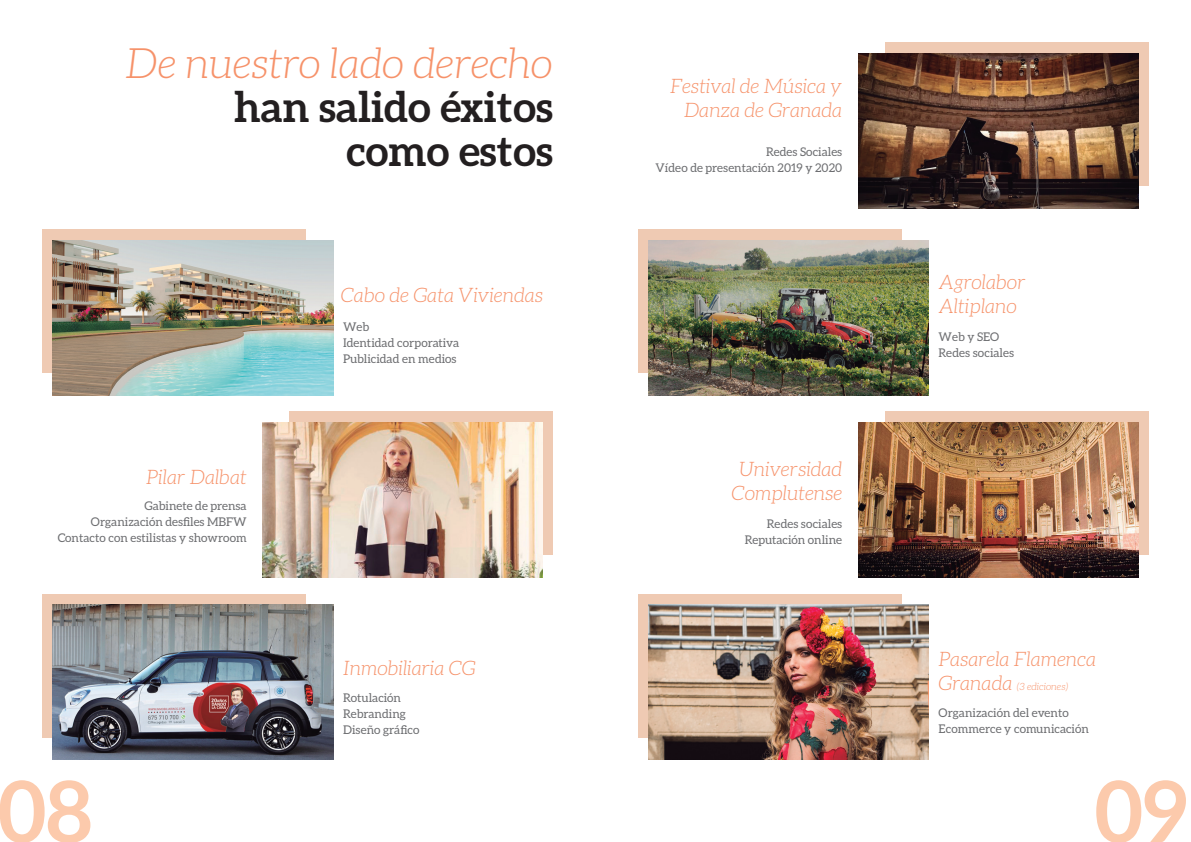
<style>
.page{position:relative;width:1191px;height:842px;background:#fff}
.page>*{position:absolute;margin:0;border:0;box-sizing:border-box;transform-origin:0 0}
.t1{font:700 85px "Aleo";color:#fccaac}
.t2{font:700 42px/44px "Aleo";color:#231f20;text-align:right}
.t3{font:italic 300 42px "Aleo";color:#f6926a}
.t4{font:italic 300 20px/24px "Aleo";color:#f6926a}
.t5{font:12px/16px "Aleo";color:#6c6d70}
.t6{font:italic 300 10px "Aleo";color:#f6926a}
.s1{font-size:20px}
</style>
<div class="page">
<div style="left:43px;top:595px;width:263px;height:143px;background:#efcab3"></div>
<div style="left:638px;top:595px;width:263px;height:143px;background:#efcab3"></div>
<div style="left:289px;top:412px;width:264px;height:143px;background:#efcab3"></div>
<div style="left:884px;top:412px;width:264px;height:143px;background:#efcab3"></div>
<div style="left:884px;top:43px;width:264px;height:143px;background:#efcab3"></div>
<div style="left:43px;top:229px;width:263px;height:144px;background:#efcab3"></div>
<div style="left:638px;top:229px;width:263px;height:144px;background:#efcab3"></div>
<img style="left:263px;top:423px;width:280px;height:154px">
<img style="left:858px;top:423px;width:280px;height:154px">
<img style="left:858px;top:53px;width:280px;height:155px">
<img style="left:53px;top:604px;width:280px;height:155px">
<img style="left:648px;top:604px;width:280px;height:155px">
<img style="left:53px;top:240px;width:280px;height:155px">
<img style="left:648px;top:240px;width:280px;height:155px">
<h2 class="t3" style="left:126px;top:40px;width:429px">De nuestro lado derecho</h2>
<h2 class="t2" style="left:234px;top:84px;width:320px">han salido éxitos como estos</h2>
<h3 class="t4" style="left:341px;top:283px;width:204px">Cabo de Gata Viviendas</h3>
<p class="t5" style="left:343px;top:318px;width:118px">Web<br>Identidad corporativa<br>Publicidad en medios</p>
<h3 class="t4" style="left:670px;top:74px;width:173px;text-align:right">Festival de Música y<br>Danza de Granada</h3>
<p class="t5" style="left:655px;top:144px;width:188px;text-align:right">Redes Sociales<br>Vídeo de presentación 2019 y 2020</p>
<h3 class="t4" style="left:146px;top:465px;width:102px">Pilar Dalbat</h3>
<h3 class="t4" style="left:731px;top:456px;width:112px;text-align:center">Universidad<br>Complutense</h3>
<p class="t5" style="left:58px;top:497px;width:190px;text-align:right">Gabinete de prensa<br>Organización desfiles MBFW<br>Contacto con estilistas y showroom</p>
<p class="t5" style="left:745px;top:515px;width:99px;text-align:right">Redes sociales<br>Reputación online</p>
<h3 class="t4" style="left:343px;top:656px;width:134px">Inmobiliaria CG</h3>
<p class="t5" style="left:343px;top:690px;width:78px">Rotulación<br>Rebranding<br>Diseño gráfico</p>
<h3 class="t4" style="left:938px;top:270px;width:88px">Agrolabor<br>Altiplano</h3>
<p class="t5" style="left:938px;top:328px;width:77px">Web y SEO<br>Redes sociales</p>
<h3 class="t4" style="left:938px;top:647px;width:159px">Pasarela Flamenca</h3>
<p class="t6" style="left:938px;top:681px;width:131px"><span class="s1">Granada</span> (3 ediciones)</p>
<p class="t5" style="left:938px;top:705px;width:152px">Organización del evento<br>Ecommerce y comunicación</p>
<h1 class="t1" style="left:-2px;top:763px;width:96px">08</h1>
<h1 class="t1" style="left:1094px;top:763px;width:94px">09</h1>
</div>
